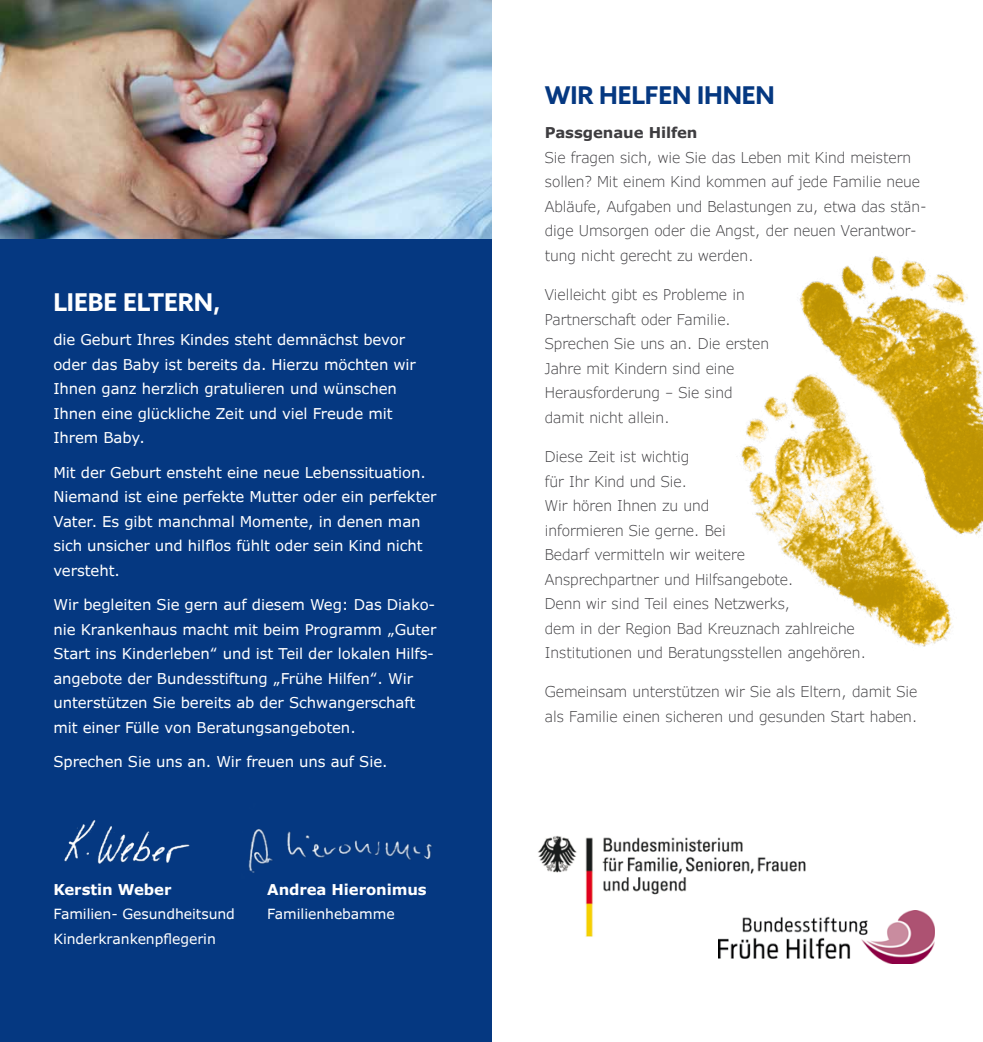
<style>
.page{position:relative;width:983px;height:1042px;background:#fff}
.page>*{position:absolute;margin:0;border:0;box-sizing:border-box;transform-origin:0 0}
.t1{font:700 24.5px "Azo Sans";letter-spacing:-.005em;color:#053881}
.t2{font:700 24.5px "Azo Sans";color:#fff}
.t3{font:300 14.88px/24.5px "Verdana Pro";letter-spacing:-.005em;color:#3e3d40}
.t4{font:14.88px/24.5px "Verdana Pro";letter-spacing:-.005em;color:#fff}
.t5{font:700 14.88px "Verdana Pro";letter-spacing:-.005em;color:#fff}
.t6{font:700 14.88px "Verdana Pro";letter-spacing:-.005em;color:#3e3d40}
.t7{font:14px/24.5px "Verdana Pro";letter-spacing:-.005em;color:#fff}
</style>
<div class="page">
<div style="left:0;top:214px;width:491px;height:828px;background:#053881"></div>
<img style="left:0;top:0;width:491px;height:238px">
<img style="left:741px;top:256px;width:241px;height:391px">
<img style="left:538px;top:836px;width:268px;height:101px">
<img style="left:718px;top:910px;width:216px;height:54px">
<img style="left:64px;top:820px;width:126px;height:44px">
<img style="left:248px;top:829px;width:184px;height:44px">
<h1 class="t2" style="left:53px;top:286px;width:169px">LIEBE ELTERN,</h1>
<p class="t4" style="left:53px;top:328px;width:364px">die Geburt Ihres Kindes steht demnächst bevor oder das Baby ist bereits da. Hierzu möchten wir Ihnen ganz herzlich gratulieren und wünschen Ihnen eine glückliche Zeit und viel Freude mit Ihrem Baby.</p>
<p class="t4" style="left:53px;top:460px;width:384px">Mit der Geburt ensteht eine neue Lebenssituation.<br>Niemand ist eine perfekte Mutter oder ein perfekter Vater. Es gibt manchmal Momente, in denen man sich unsicher und hilflos fühlt oder sein Kind nicht versteht.</p>
<p class="t4" style="left:53px;top:593px;width:384px">Wir begleiten Sie gern auf diesem Weg: Das Diako&shy;nie Krankenhaus macht mit beim Programm „Guter Start ins Kinderleben“ und ist Teil der lokalen Hilfs&shy;angebote der Bundesstiftung „Frühe Hilfen“. Wir unterstützen Sie bereits ab der Schwangerschaft mit einer Fülle von Beratungsangeboten.</p>
<p class="t4" style="left:53px;top:750px;width:335px">Sprechen Sie uns an. Wir freuen uns auf Sie.</p>
<p class="t5" style="left:53px;top:879px;width:119px">Kerstin Weber</p>
<p class="t7" style="left:53px;top:902px;width:183px">Familien- Gesundheitsund<br>Kinderkrankenpflegerin</p>
<p class="t5" style="left:267px;top:879px;width:161px">Andrea Hieronimus</p>
<p class="t7" style="left:267px;top:902px;width:129px">Familienhebamme</p>
<h1 class="t1" style="left:544px;top:79px;width:231px">WIR HELFEN IHNEN</h1>
<p class="t6" style="left:544px;top:123px;width:154px">Passgenaue Hilfen</p>
<p class="t3" style="left:544px;top:145px;width:383px">Sie fragen sich, wie Sie das Leben mit Kind meistern sollen? Mit einem Kind kommen auf jede Familie neue Abläufe, Aufgaben und Belastungen zu, etwa das stän&shy;dige Umsorgen oder die Angst, der neuen Verantwor&shy;tung nicht gerecht zu werden.</p>
<p class="t3" style="left:544px;top:282px;width:226px">Vielleicht gibt es Probleme in<br>Partnerschaft oder Familie.<br>Sprechen Sie uns an. Die ersten<br>Jahre mit Kindern sind eine<br>Herausforderung – Sie sind damit nicht allein.</p>
<p class="t3" style="left:544px;top:444px;width:323px">Diese Zeit ist wichtig<br>für Ihr Kind und Sie.<br>Wir hören Ihnen zu und<br>informieren Sie gerne. Bei<br>Bedarf vermitteln wir weitere<br>Ansprechpartner und Hilfsangebote.<br>Denn wir sind Teil eines Netzwerks,<br>dem in der Region Bad Kreuznach zahlreiche<br>Institutionen und Beratungsstellen angehören.</p>
<p class="t3" style="left:544px;top:680px;width:374px">Gemeinsam unterstützen wir Sie als Eltern, damit Sie als Familie einen sicheren und gesunden Start haben.</p>
</div>
